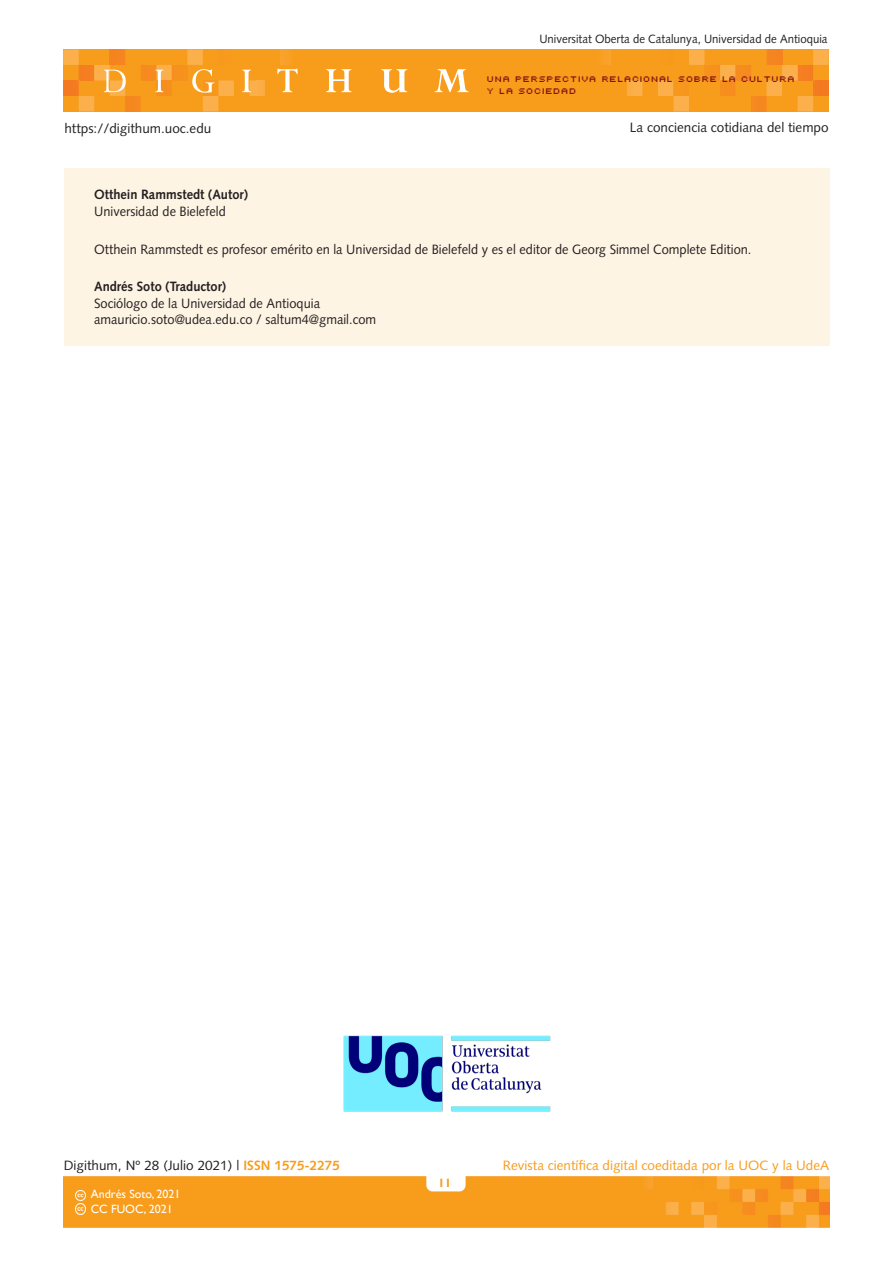
<style>
.page{position:relative;width:893px;height:1263px;background:#fff}
.page>*{position:absolute;margin:0;border:0;box-sizing:border-box;transform-origin:0 0}
._02_texto_cita_F{font:13.5px "Syntax LT Std";color:#231f20;scale:.95 1}
._02_texto_cita_F-2{font:13.5px "Syntax LT Std";color:#231f20}
.t1{font:13.5px "Syntax LT Std";color:#f89c1c}
._04_sobre_autor_a{font:700 13.5px "Syntax LT Std";color:#231f20;scale:.95 1}
._02_texto_cita{font:13.5px "Syntax LT Std";color:#231f20;scale:.95 1}
.t2{font:12px "Syntax LT Std";color:#231f20;scale:.95 1}
.t3{font:12px/14.4px "Gill Sans";color:#fff}
.t4{font:700 12px "Gill Sans";color:#f89c1c}
.t5{font:9px/12px "Uni 0554";color:#821316}
.s1{font-weight:700;color:#f89c1c}
</style>
<div class="page">
<div style="left:63px;top:49px;width:766px;height:62px;background:#f89c1c"></div>
<hr style="left:265px;top:49px;width:1px;height:62px;background:#faab40">
<hr style="left:266px;top:49px;width:2px;height:62px;background:#faab3f">
<hr style="left:268px;top:49px;width:1px;height:62px;background:#faaa3d">
<hr style="left:269px;top:49px;width:2px;height:62px;background:#faa93b">
<hr style="left:271px;top:49px;width:1px;height:62px;background:#faa839">
<hr style="left:272px;top:49px;width:2px;height:62px;background:#faa837">
<hr style="left:274px;top:49px;width:1px;height:62px;background:#faa736">
<hr style="left:275px;top:49px;width:2px;height:62px;background:#faa633">
<hr style="left:277px;top:49px;width:1px;height:62px;background:#f9a531">
<hr style="left:278px;top:49px;width:2px;height:62px;background:#f9a430">
<hr style="left:625px;top:49px;width:2px;height:62px;background:#faab40">
<hr style="left:624px;top:49px;width:1px;height:62px;background:#faab3f">
<hr style="left:622px;top:49px;width:2px;height:62px;background:#faaa3d">
<hr style="left:621px;top:49px;width:1px;height:62px;background:#faa93b">
<hr style="left:619px;top:49px;width:2px;height:62px;background:#faa839">
<hr style="left:618px;top:49px;width:1px;height:62px;background:#faa837">
<hr style="left:616px;top:49px;width:2px;height:62px;background:#faa736">
<hr style="left:615px;top:49px;width:1px;height:62px;background:#faa633">
<hr style="left:613px;top:49px;width:2px;height:62px;background:#f9a531">
<hr style="left:612px;top:49px;width:1px;height:62px;background:#f9a430">
<svg style="left:605px;top:49px;width:6px;height:16px"></svg>
<svg style="left:627px;top:49px;width:202px;height:62px"></svg>
<hr style="left:815px;top:80px;width:4px;height:16px;background:#f47b21">
<hr style="left:819px;top:80px;width:3px;height:16px;background:#f47a21">
<hr style="left:822px;top:80px;width:3px;height:16px;background:#f47921">
<hr style="left:825px;top:80px;width:4px;height:16px;background:#f47921">
<svg style="left:63px;top:49px;width:202px;height:62px"></svg>
<svg style="left:277px;top:49px;width:21px;height:43px"></svg>
<svg style="left:326px;top:69px;width:26px;height:23px"></svg>
<svg style="left:381px;top:69px;width:26px;height:24px"></svg>
<svg style="left:434px;top:69px;width:35px;height:23px"></svg>
<img style="left:64px;top:1177px;width:765px;height:50px">
<svg style="left:75px;top:1190px;width:11px;height:24px"></svg>
<div style="left:64px;top:168px;width:766px;height:178px;background:#fef4e4"></div>
<img style="left:343px;top:1035px;width:208px;height:77px">
<p class="t2" style="left:539px;top:31px;width:305px">Universitat Oberta de Catalunya, Universidad de Antioquia</p>
<p class="_02_texto_cita_F-2" style="left:64px;top:121px;width:149px">https://digithum.uoc.edu</p>
<p class="t5" style="left:488px;top:72px;width:310px">UNA PERSPECTIVA RELACIONAL SOBRE LA CULTURA<br>Y LA SOCIEDAD</p>
<p class="_02_texto_cita_F-2" style="left:630px;top:120px;width:200px">La conciencia cotidiana del tiempo</p>
<p class="_04_sobre_autor_a" style="left:94px;top:187px;width:163px">Otthein Rammstedt (Autor)</p>
<p class="_02_texto_cita_F" style="left:94px;top:203px;width:140px">Universidad de Bielefeld</p>
<p class="_02_texto_cita_F" style="left:94px;top:241px;width:693px">Otthein Rammstedt es profesor emérito en la Universidad de Bielefeld y es el editor de Georg Simmel Complete Edition.</p>
<p class="_04_sobre_autor_a" style="left:94px;top:279px;width:141px">Andrés Soto (Traductor)</p>
<p class="_02_texto_cita" style="left:94px;top:295px;width:239px">Sociólogo de la Universidad de Antioquia</p>
<p class="_02_texto_cita_F" style="left:94px;top:312px;width:298px">amauricio.soto@udea.edu.co / saltum4@gmail.com</p>
<p class="_02_texto_cita_F-2" style="left:64px;top:1157px;width:278px">Digithum, Nº 28 (Julio 2021) | <span class="s1">ISSN 1575-2275</span></p>
<p class="t1" style="left:503px;top:1157px;width:328px">Revista científica digital coeditada por la UOC y la UdeA</p>
<p class="t3" style="left:91px;top:1187px;width:91px">Andrés Soto, 2021<br>CC FUOC, 2021</p>
<p class="t4" style="left:438px;top:1175px;width:15px">11</p>
</div>
